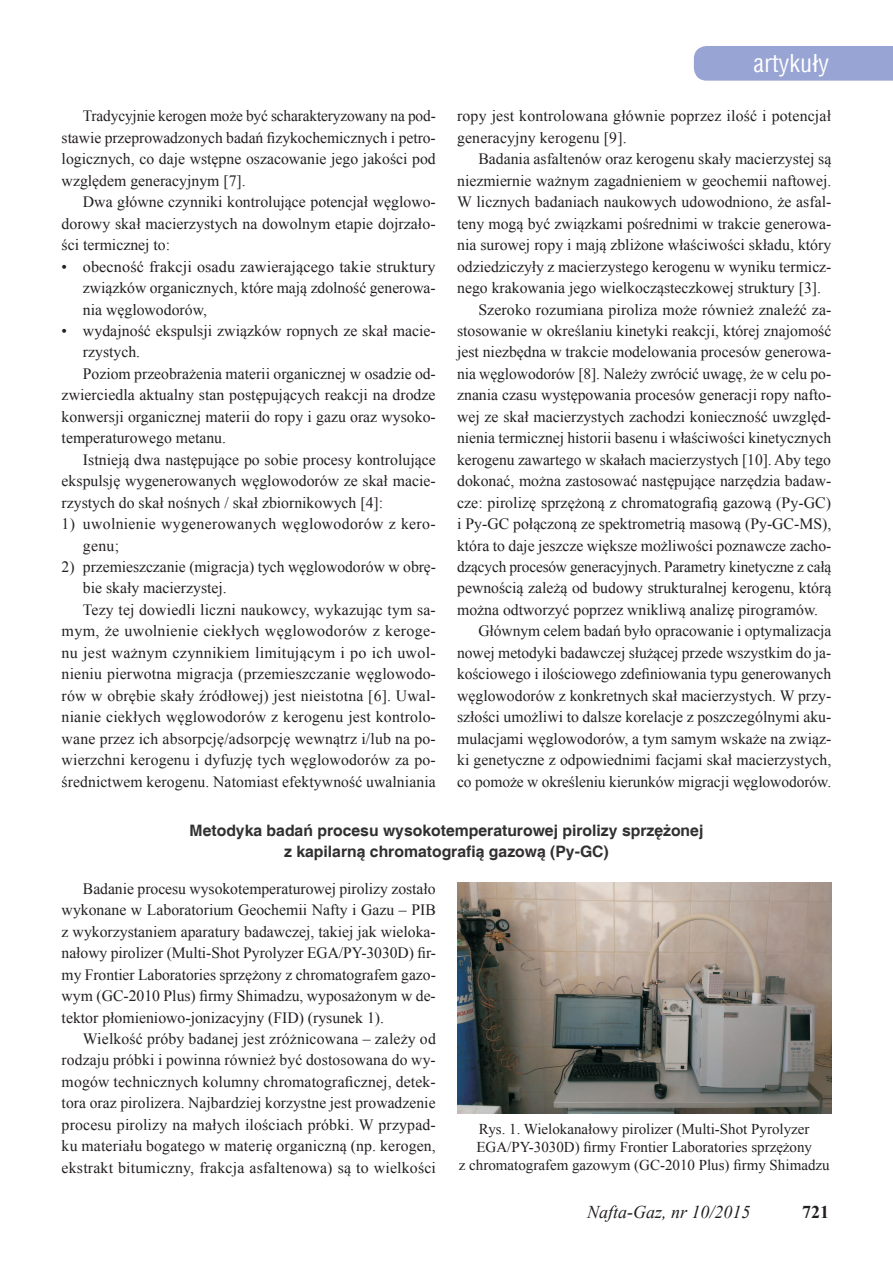
<style>
.page{position:relative;width:893px;height:1263px;background:#fff}
.page>*{position:absolute;margin:0;border:0;box-sizing:border-box;transform-origin:0 0}
.t1{font:24px "Switzerland Condensed";color:#fff}
.t2{font:italic 18px "Times New Roman";color:#231f20}
.t3{font:700 18px "Times New Roman";color:#231f20}
.t4{font:15.75px/21.5px "Times New Roman";color:#231f20;text-align:justify}
.t5{font:700 15.75px/21.5px "Helvetica";color:#312f30;text-align:center}
.t6{font:15.75px/21.5px "Times New Roman";letter-spacing:.02em;color:#231f20}
.t7{font:15px/18px "Times New Roman";color:#231f20;text-align:center}
</style>
<div class="page">
<hr style="left:0;top:43px;width:1px;height:40px;background:#98a4d3">
<div style="left:694px;top:46px;width:199px;height:35px;background:#98a4d3"></div>
<img style="left:457px;top:883px;width:374px;height:230px">
<h1 class="t1" style="left:754px;top:48px;width:77px">artykuły</h1>
<p class="t4" style="left:457px;top:105px;width:375px">ropy jest kontrolowana głównie poprzez ilość i potencjał generacyjny kerogenu [9].</p>
<p class="t4" style="left:478px;top:148px;width:354px">Badania asfaltenów oraz kerogenu skały macierzystej są</p>
<p class="t4" style="left:457px;top:170px;width:376px">niezmiernie ważnym zagadnieniem w geochemii naftowej.</p>
<p class="t4" style="left:457px;top:191px;width:376px">W licznych badaniach naukowych udowodniono, że asfal-</p>
<p class="t4" style="left:457px;top:212px;width:376px">teny mogą być związkami pośrednimi w trakcie generowa-</p>
<p class="t4" style="left:457px;top:234px;width:376px">nia surowej ropy i mają zbliżone właściwości składu, który</p>
<p class="t4" style="left:457px;top:255px;width:376px">odziedziczyły z macierzystego kerogenu w wyniku termicz-</p>
<p class="t4" style="left:457px;top:277px;width:365px">nego krakowania jego wielkocząsteczkowej struktury [3].</p>
<p class="t4" style="left:478px;top:298px;width:354px">Szeroko rozumiana piroliza może również znaleźć za-</p>
<p class="t4" style="left:457px;top:320px;width:376px">stosowanie w określaniu kinetyki reakcji, której znajomość</p>
<p class="t4" style="left:457px;top:341px;width:376px">jest niezbędna w trakcie modelowania procesów generowa-</p>
<p class="t4" style="left:457px;top:363px;width:376px">nia węglowodorów [8]. Należy zwrócić uwagę, że w celu po-</p>
<p class="t4" style="left:457px;top:384px;width:376px">znania czasu występowania procesów generacji ropy nafto-</p>
<p class="t4" style="left:457px;top:406px;width:376px">wej ze skał macierzystych zachodzi konieczność uwzględ-</p>
<p class="t4" style="left:457px;top:427px;width:376px">nienia termicznej historii basenu i właściwości kinetycznych</p>
<p class="t4" style="left:457px;top:448px;width:375px">kerogenu zawartego w skałach macierzystych [10]. Aby tego</p>
<p class="t4" style="left:457px;top:470px;width:376px">dokonać, można zastosować następujące narzędzia badaw-</p>
<p class="t4" style="left:457px;top:491px;width:375px">cze: pirolizę sprzężoną z chromatografią gazową (Py-GC)</p>
<p class="t4" style="left:457px;top:513px;width:376px">i Py-GC połączoną ze spektrometrią masową (Py-GC-MS),</p>
<p class="t4" style="left:457px;top:534px;width:376px">która to daje jeszcze większe możliwości poznawcze zacho-</p>
<p class="t4" style="left:457px;top:556px;width:376px">dzących procesów generacyjnych. Parametry kinetyczne z całą</p>
<p class="t4" style="left:457px;top:577px;width:376px">pewnością zależą od budowy strukturalnej kerogenu, którą</p>
<p class="t4" style="left:457px;top:599px;width:363px">można odtworzyć poprzez wnikliwą analizę pirogramów.</p>
<p class="t4" style="left:478px;top:620px;width:355px">Głównym celem badań było opracowanie i optymalizacja</p>
<p class="t4" style="left:457px;top:641px;width:376px">nowej metodyki badawczej służącej przede wszystkim do ja-</p>
<p class="t4" style="left:457px;top:663px;width:376px">kościowego i ilościowego zdefiniowania typu generowanych</p>
<p class="t4" style="left:457px;top:684px;width:376px">węglowodorów z konkretnych skał macierzystych. W przy-</p>
<p class="t4" style="left:457px;top:706px;width:376px">szłości umożliwi to dalsze korelacje z poszczególnymi aku-</p>
<p class="t4" style="left:457px;top:727px;width:376px">mulacjami węglowodorów, a tym samym wskaże na związ-</p>
<p class="t4" style="left:457px;top:749px;width:376px">ki genetyczne z odpowiednimi facjami skał macierzystych,</p>
<p class="t4" style="left:457px;top:770px;width:376px">co pomoże w określeniu kierunków migracji węglowodorów.</p>
<p class="t5" style="left:190px;top:820px;width:515px">Metodyka badań procesu wysokotemperaturowej pirolizy sprzężonej z kapilarną chromatografią gazową (Py-GC)</p>
<p class="t4" style="left:62px;top:877px;width:376px;text-indent:21px">Badanie procesu wysokotemperaturowej pirolizy zostało wykonane w Laboratorium Geochemii Nafty i Gazu – PIB z wykorzystaniem aparatury badawczej, takiej jak wieloka&shy;nałowy pirolizer (Multi-Shot Pyrolyzer EGA/PY-3030D) fir&shy;my Frontier Laboratories sprzężony z chromatografem gazo&shy;wym (GC-2010 Plus) firmy Shimadzu, wyposażonym w de&shy;tektor płomieniowo-jonizacyjny (FID) (rysunek 1).</p>
<p class="t4" style="left:62px;top:1028px;width:376px;text-indent:21px">Wielkość próby badanej jest zróżnicowana – zależy od rodzaju próbki i powinna również być dostosowana do wy&shy;mogów technicznych kolumny chromatograficznej, detek&shy;tora oraz pirolizera. Najbardziej korzystne jest prowadzenie procesu pirolizy na małych ilościach próbki. W przypad&shy;ku materiału bogatego w materię organiczną (np. kerogen, ekstrakt bitumiczny, frakcja asfaltenowa) są to wielkości</p>
<p class="t4" style="left:62px;top:105px;width:376px;text-indent:21px">Tradycyjnie kerogen może być scharakteryzowany na pod&shy;stawie przeprowadzonych badań fizykochemicznych i petro&shy;logicznych, co daje wstępne oszacowanie jego jakości pod względem generacyjnym [7].</p>
<p class="t4" style="left:62px;top:191px;width:376px;text-indent:21px">Dwa główne czynniki kontrolujące potencjał węglowo&shy;dorowy skał macierzystych na dowolnym etapie dojrzało&shy;ści termicznej to:</p>
<p class="t4" style="left:83px;top:255px;width:354px;text-indent:-21px">• obecność frakcji osadu zawierającego takie struktury związków organicznych, które mają zdolność generowa&shy;nia węglowodorów,</p>
<p class="t4" style="left:62px;top:320px;width:376px">• wydajność ekspulsji związków ropnych ze skał macie-</p>
<p class="t4" style="left:83px;top:341px;width:59px">rzystych.</p>
<p class="t4" style="left:83px;top:363px;width:354px">Poziom przeobrażenia materii organicznej w osadzie od-</p>
<p class="t4" style="left:62px;top:384px;width:375px">zwierciedla aktualny stan postępujących reakcji na drodze</p>
<p class="t4" style="left:62px;top:406px;width:376px">konwersji organicznej materii do ropy i gazu oraz wysoko-</p>
<p class="t4" style="left:62px;top:427px;width:166px">temperaturowego metanu.</p>
<p class="t4" style="left:83px;top:448px;width:355px">Istnieją dwa następujące po sobie procesy kontrolujące</p>
<p class="t4" style="left:62px;top:470px;width:375px">ekspulsję wygenerowanych węglowodorów ze skał macie-</p>
<p class="t4" style="left:62px;top:491px;width:323px">rzystych do skał nośnych / skał zbiornikowych [4]:</p>
<p class="t6" style="left:83px;top:513px;width:354px;text-indent:-21px">1) uwolnienie wygenerowanych węglowodorów z kero&shy;genu;</p>
<p class="t4" style="left:62px;top:556px;width:376px">2) przemieszczanie (migracja) tych węglowodorów w obrę-</p>
<p class="t4" style="left:83px;top:577px;width:145px">bie skały macierzystej.</p>
<p class="t4" style="left:83px;top:599px;width:354px">Tezy tej dowiedli liczni naukowcy, wykazując tym sa-</p>
<p class="t4" style="left:62px;top:620px;width:376px">mym, że uwolnienie ciekłych węglowodorów z keroge-</p>
<p class="t4" style="left:62px;top:641px;width:376px">nu jest ważnym czynnikiem limitującym i po ich uwol-</p>
<p class="t4" style="left:62px;top:663px;width:376px">nieniu pierwotna migracja (przemieszczanie węglowodo-</p>
<p class="t4" style="left:62px;top:684px;width:376px">rów w obrębie skały źródłowej) jest nieistotna [6]. Uwal-</p>
<p class="t4" style="left:62px;top:706px;width:376px">nianie ciekłych węglowodorów z kerogenu jest kontrolo-</p>
<p class="t4" style="left:62px;top:727px;width:376px">wane przez ich absorpcję/adsorpcję wewnątrz i/lub na po-</p>
<p class="t4" style="left:62px;top:749px;width:376px">wierzchni kerogenu i dyfuzję tych węglowodorów za po-</p>
<p class="t4" style="left:62px;top:770px;width:376px">średnictwem kerogenu. Natomiast efektywność uwalniania</p>
<p class="t7" style="left:459px;top:1120px;width:372px">Rys. 1. Wielokanałowy pirolizer (Multi-Shot Pyrolyzer<br>EGA/PY-3030D) firmy Frontier Laboratories sprzężony<br>z chromatografem gazowym (GC-2010 Plus) firmy Shimadzu</p>
<p class="t2" style="left:587px;top:1200px;width:165px">Nafta-Gaz, nr 10/2015</p>
<p class="t3" style="left:802px;top:1199px;width:28px">721</p>
</div>
